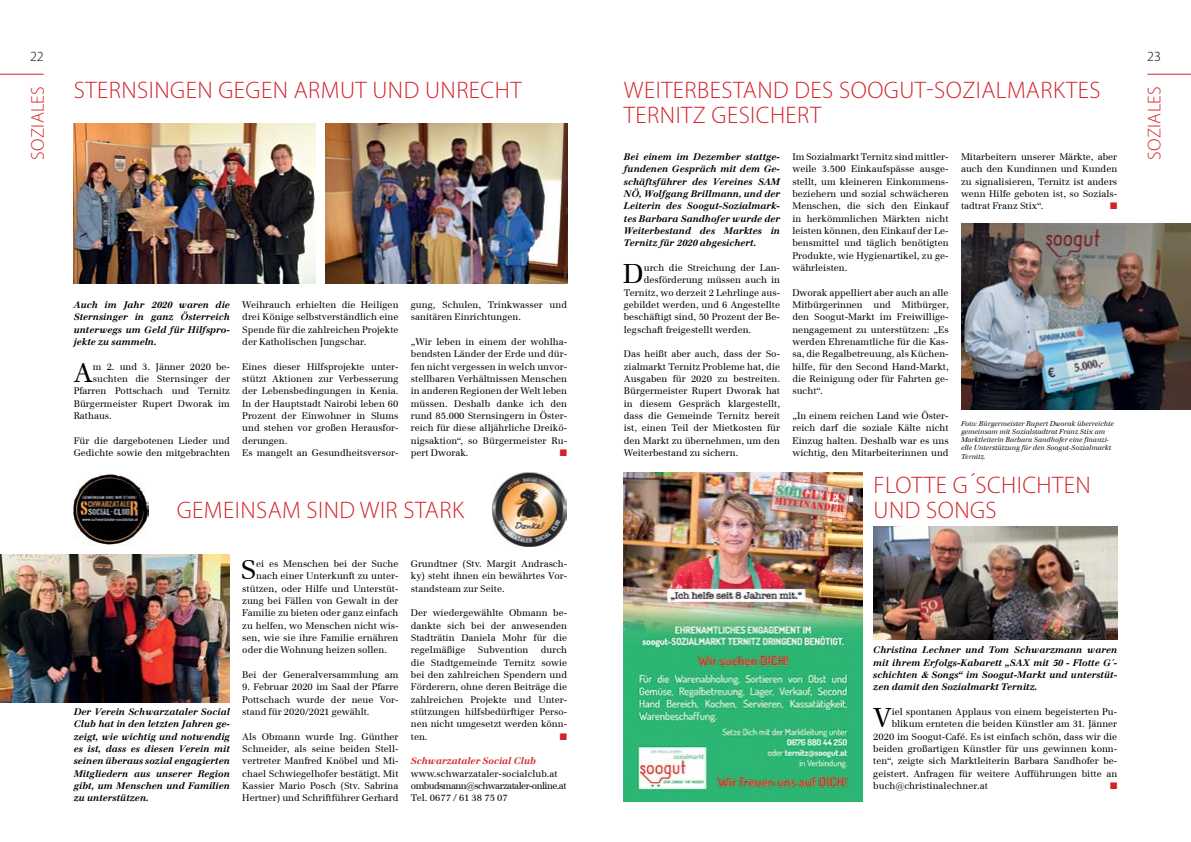
<style>
.page{position:relative;width:1191px;height:842px;background:#fff}
.page>*{position:absolute;margin:0;border:0;box-sizing:border-box;transform-origin:0 0}
.t1{font:27px "Emona";color:#000}
.t2{font:300 24px/24.7px "Myriad Pro";letter-spacing:.02em;color:#d2232a}
.t3{font:300 18.5px "Myriad Pro";letter-spacing:.02em;color:#d2232a}
.t4{font:300 14px "Myriad Pro";color:#000}
.t5{font:9.5px/12.3px "Emona";color:#000;text-align:justify}
.t6{font:italic 700 9.5px/12.3px "Emona";color:#000;text-align:justify}
.t7{font:italic 700 9.5px "Emona";color:#d2232a}
.t8{font:9.5px "Zapf Dingbats";color:#d2232a}
.t9{font:italic 7px/8.3px "Emona";color:#000}
</style>
<div class="page">
<hr style="left:0;top:74px;width:44px;height:1px;background:#d2232a">
<hr style="left:1147px;top:74px;width:44px;height:1px;background:#d2232a">
<img style="left:74px;top:123px;width:241px;height:160px">
<img style="left:326px;top:123px;width:241px;height:160px">
<img style="left:74px;top:474px;width:74px;height:71px">
<img style="left:493px;top:472px;width:74px;height:75px">
<img style="left:0;top:554px;width:230px;height:149px">
<img style="left:961px;top:223px;width:230px;height:186px">
<img style="left:624px;top:472px;width:238px;height:329px">
<img style="left:873px;top:526px;width:244px;height:113px">
<h3 class="t4" style="left:30px;top:49px;width:15px">22</h3>
<h3 class="t4" style="left:1147px;top:49px;width:15px">23</h3>
<h3 class="t3" style="left:27px;top:160px;width:75px;rotate:-90deg">SOZIALES</h3>
<h3 class="t3" style="left:1144px;top:160px;width:75px;rotate:-90deg">SOZIALES</h3>
<h2 class="t2" style="left:624px;top:78px;width:478px">WEITERB ESTAND DES SOOGUT-SOZIALMARKTES<br>TERNITZ GESICHERT</h2>
<h2 class="t2" style="left:74px;top:78px;width:449px">STERNSINGEN GEGEN ARMUT UND U NRECHT</h2>
<p class="t6" style="left:624px;top:150px;width:158px">Bei einem im Dezember stattge&shy;fundenen Gespräch mit dem Ge&shy;schäftsführer des Vereines SAM NÖ, Wolfgang Brillmann, und der Leiterin des Soogut-Sozialmark&shy;tes Barbara Sandhofer wurde der Weiterbestand des Marktes in Ternitz für 2020 abgesichert.</p>
<h1 class="t1" style="left:623px;top:258px;width:22px">D</h1>
<p class="t5" style="left:644px;top:261px;width:138px">urch die Streichung der Lan-</p>
<p class="t5" style="left:792px;top:150px;width:158px">Im Sozialmarkt Ternitz sind mittler&shy;weile 3.500 Einkaufspässe ausge&shy;stellt, um kleineren Einkommens&shy;beziehern und sozial schwächeren Menschen, die sich den Einkauf in herkömmlichen Märkten nicht leisten können, den Einkauf der Le&shy;bensmittel und täglich benötigten Produkte, wie Hygienartikel, zu ge&shy;währleisten.</p>
<p class="t5" style="left:792px;top:286px;width:158px">Dworak appelliert aber auch an alle Mitbürgerinnen und Mitbürger, den Soogut-Markt im Freiwillige&shy;nengagement zu unterstützen: „Es werden Ehrenamtliche für die Kas&shy;sa, die Regalbetreuung, als Küchen&shy;hilfe, für den Second Hand-Markt, die Reinigung oder für Fahrten ge&shy;sucht“.</p>
<p class="t5" style="left:792px;top:409px;width:158px">„In einem reichen Land wie Öster&shy;reich darf die soziale Kälte nicht Einzug halten. Deshalb war es uns wichtig, den Mitarbeiterinnen und</p>
<p class="t5" style="left:961px;top:151px;width:158px">Mitarbeitern unserer Märkte, aber auch den Kundinnen und Kunden zu signalisieren, Ternitz ist anders wenn Hilfe geboten ist, so Sozials&shy;tadtrat Franz Stix“.</p>
<p class="t8" style="left:1110px;top:202px;width:9px">■</p>
<p class="t5" style="left:644px;top:274px;width:138px">desförderung müssen auch in</p>
<p class="t5" style="left:624px;top:286px;width:158px">Ternitz, wo derzeit 2 Lehrlinge aus-</p>
<p class="t5" style="left:624px;top:298px;width:158px">gebildet werden, und 6 Angestellte</p>
<p class="t5" style="left:624px;top:311px;width:158px">beschäftigt sind, 50 Prozent der Be-</p>
<p class="t5" style="left:624px;top:323px;width:129px">legschaft freigestellt werden.</p>
<p class="t5" style="left:624px;top:348px;width:158px">Das heißt aber auch, dass der So&shy;zialmarkt Ternitz Probleme hat, die Ausgaben für 2020 zu bestreiten.<br>Bürgermeister Rupert Dworak hat in diesem Gespräch klargestellt, dass die Gemeinde Ternitz bereit ist, einen Teil der Mietkosten für den Markt zu übernehmen, um den Weiterbestand zu sichern.</p>
<p class="t6" style="left:74px;top:298px;width:158px">Auch im Jahr 2020 waren die Sternsinger in ganz Österreich unterwegs um Geld für Hilfspro&shy;jekte zu sammeln.</p>
<h1 class="t1" style="left:73px;top:356px;width:21px">A</h1>
<p class="t5" style="left:93px;top:360px;width:138px">m 2. und 3. Jänner 2020 be-</p>
<p class="t5" style="left:411px;top:298px;width:158px">gung, Schulen, Trinkwasser und sanitären Einrichtungen.</p>
<p class="t5" style="left:411px;top:335px;width:158px">„Wir leben in einem der wohlha&shy;bendsten Länder der Erde und dür&shy;fen nicht vergessen in welch unvor&shy;stellbaren Verhältnissen Menschen in anderen Regionen der Welt leben müssen. Deshalb danke ich den rund 85.000 Sternsingern in Öster&shy;reich für diese alljährliche Dreikö&shy;nigsaktion“, so Bürgermeister Ru&shy;pert Dworak.</p>
<p class="t5" style="left:242px;top:298px;width:158px">Weihrauch erhielten die Heiligen drei Könige selbstverständlich eine Spende für die zahlreichen Projekte der Katholischen Jungschar.</p>
<p class="t5" style="left:242px;top:360px;width:158px;text-align:left">Eines dieser Hilfsprojekte unter&shy;stützt Aktionen zur Verbesserung der Lebensbedingungen in Kenia.<br>In der Hauptstadt Nairobi leben 60<br>Prozent der Einwohner in Slums und stehen vor großen Herausfor&shy;derungen.<br>Es mangelt an Gesundheitsversor-</p>
<p class="t5" style="left:93px;top:372px;width:138px">suchten die Sternsinger der</p>
<p class="t5" style="left:74px;top:385px;width:158px">Pfarren Pottschach und Ternitz</p>
<p class="t5" style="left:74px;top:397px;width:158px">Bürgermeister Rupert Dworak im</p>
<p class="t5" style="left:74px;top:409px;width:40px">Rathaus.</p>
<p class="t5" style="left:74px;top:434px;width:158px">Für die dargebotenen Lieder und<br>Gedichte sowie den mitgebrachten</p>
<p class="t9" style="left:961px;top:419px;width:154px">Foto: Bürgermeister Rupert Dworak überreichte gemeinsam mit Sozialstadtrat Franz Stix am Marktleiterin Barbara Sandhofer eine finanzi&shy;elle Unterstützung für den Soogut-Sozialmarkt Ternitz.</p>
<h2 class="t2" style="left:873px;top:473px;width:219px">FLOTTE G´SCHICHTEN<br>UND SONGS</h2>
<p class="t8" style="left:560px;top:448px;width:9px">■</p>
<h2 class="t2" style="left:177px;top:498px;width:276px">GEMEINSAM SIND WIR STARK</h2>
<p class="t6" style="left:74px;top:705px;width:158px">Der Verein Schwarzataler Social Club hat in den letzten Jahren ge&shy;zeigt, wie wichtig und notwendig es ist, dass es diesen Verein mit seinen überaus sozial engagierten Mitgliedern aus unserer Region gibt, um Menschen und Familien zu unterstützen.</p>
<h1 class="t1" style="left:240px;top:554px;width:17px">S</h1>
<p class="t5" style="left:256px;top:557px;width:144px">ei es Menschen bei der Suche</p>
<p class="t5" style="left:256px;top:570px;width:144px">nach einer Unterkunft zu unter-</p>
<p class="t5" style="left:242px;top:582px;width:158px">stützen, oder Hilfe und Unterstüt-</p>
<p class="t5" style="left:242px;top:594px;width:158px">zung bei Fällen von Gewalt in der</p>
<p class="t5" style="left:242px;top:607px;width:158px">Familie zu bieten oder ganz einfach</p>
<p class="t5" style="left:242px;top:619px;width:158px">zu helfen, wo Menschen nicht wis-</p>
<p class="t5" style="left:242px;top:631px;width:158px">sen, wie sie ihre Familie ernähren</p>
<p class="t5" style="left:242px;top:644px;width:146px">oder die Wohnung heizen sollen.</p>
<p class="t5" style="left:242px;top:668px;width:158px">Bei der Generalversammlung am</p>
<p class="t5" style="left:242px;top:681px;width:158px">9. Februar 2020 im Saal der Pfarre Pottschach wurde der neue Vor&shy;stand für 2020/2021 gewählt.</p>
<p class="t5" style="left:242px;top:730px;width:158px">Als Obmann wurde Ing. Günther Schneider, als seine beiden Stell&shy;vertreter Manfred Knöbel und Mi&shy;chael Schwiegelhofer bestätigt. Mit Kassier Mario Posch (Stv. Sabrina Hertner) und Schriftführer Gerhard</p>
<p class="t5" style="left:411px;top:557px;width:158px">Grundtner (Stv. Margit Andrasch&shy;ky) steht ihnen ein bewährtes Vor&shy;standsteam zur Seite.</p>
<p class="t5" style="left:411px;top:607px;width:158px">Der wiedergewählte Obmann be&shy;dankte sich bei der anwesenden Stadträtin Daniela Mohr für die regelmäßige</p>
<p class="t5" style="left:411px;top:644px;width:158px;text-indent:130px">durch die Stadtgemeinde Ternitz sowie bei den zahlreichen Spendern und Förderern, ohne deren Beiträge die zahlreichen Projekte und Unter&shy;stützungen hilfsbedürftiger Perso&shy;nen nicht umgesetzt werden könn&shy;ten.</p>
<p class="t5" style="left:478px;top:644px;width:52px">Subvention</p>
<p class="t8" style="left:560px;top:732px;width:9px">■</p>
<p class="t7" style="left:411px;top:755px;width:127px">Schwarzataler Social Club</p>
<p class="t5" style="left:411px;top:767px;width:157px;text-align:left">www.schwarzataler-socialclub.at ombudsmann@schwarzataler-online.at<br>Tel. 0677 / 61 38 75 07</p>
<p class="t6" style="left:873px;top:644px;width:245px">Christina Lechner und Tom Schwarzmann waren mit ihrem Erfolgs-Kabarett „SAX mit 50 - Flotte G´- schichten &amp; Songs“ im Soogut-Markt und unterstüt&shy;zen damit den Sozialmarkt Ternitz.</p>
<h1 class="t1" style="left:873px;top:702px;width:20px">V</h1>
<p class="t5" style="left:891px;top:705px;width:227px">iel spontanen Applaus von einem begeisterten Pu-</p>
<p class="t5" style="left:891px;top:718px;width:227px">blikum ernteten die beiden Künstler am 31. Jänner</p>
<p class="t5" style="left:873px;top:730px;width:245px">2020 im Soogut-Café. Es ist einfach schön, dass wir die</p>
<p class="t5" style="left:873px;top:742px;width:245px">beiden großartigen Künstler für uns gewinnen konn-</p>
<p class="t5" style="left:873px;top:755px;width:245px">ten“, zeigte sich Marktleiterin Barbara Sandhofer be-</p>
<p class="t5" style="left:873px;top:767px;width:245px">geistert. Anfragen für weitere Aufführungen bitte an</p>
<p class="t5" style="left:873px;top:779px;width:116px">buch@christinalechner.at</p>
<p class="t8" style="left:1110px;top:781px;width:9px">■</p>
</div>
